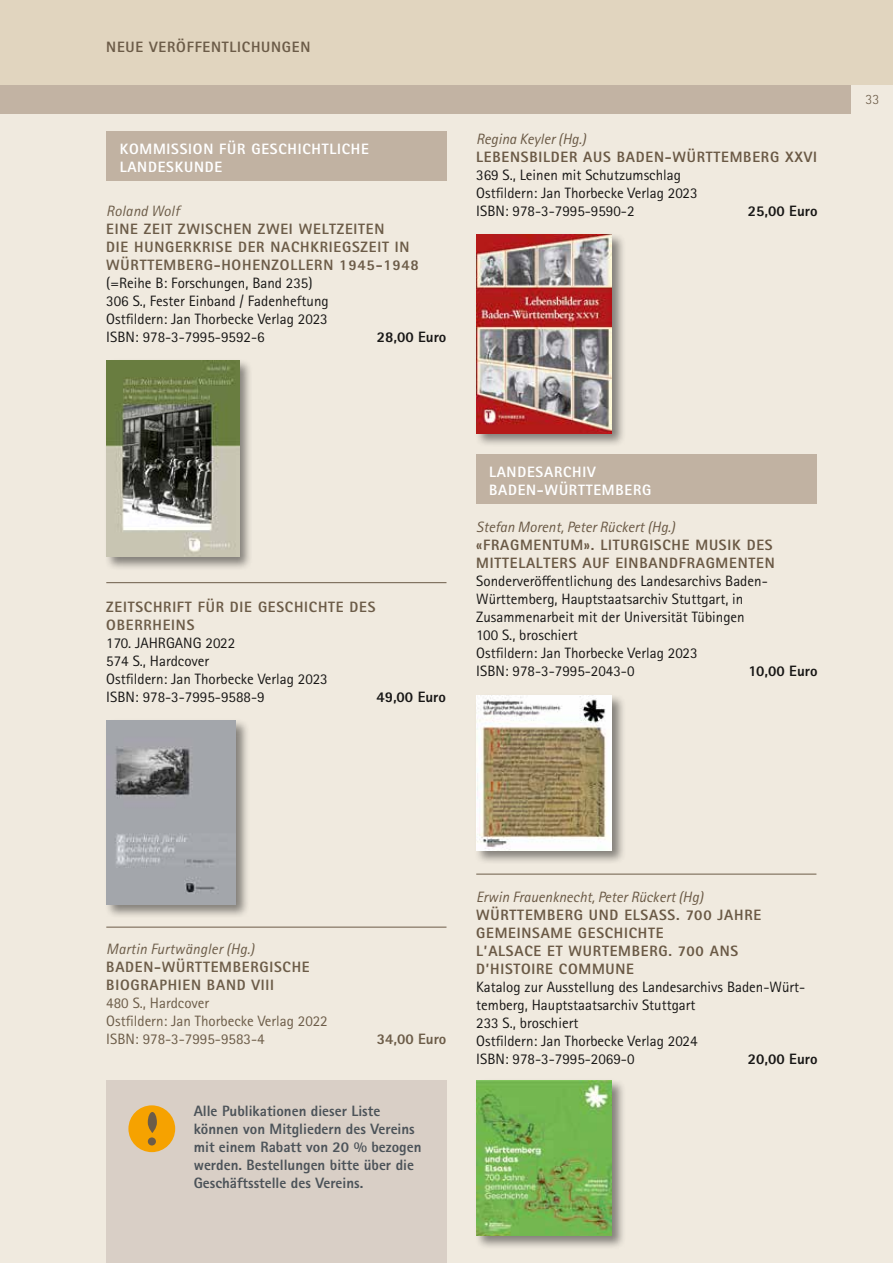
<style>
.page{position:relative;width:893px;height:1263px;background:#fff}
.page>*{position:absolute;margin:0;border:0;box-sizing:border-box;transform-origin:0 0}
.t1{font:15px/18px "Rotis Sans Serif Pro";color:#181716}
.t2{font:800 15px/18px "Rotis Sans Serif Pro";letter-spacing:.05em;color:#6c5c48}
.t3{font:800 15px/18px "Rotis Sans Serif Pro";letter-spacing:.05em;color:#6a5945}
.t4{font:800 15px/18px "Rotis Sans Serif Pro";color:#4c5359}
.t5{font:italic 15px "Rotis Sans Serif Pro";color:#6a5945}
.t6{font:15px/18px "Rotis Sans Serif Pro";color:#6c5c48}
.t7{font:800 15px/18px "Rotis Sans Serif Pro";letter-spacing:.05em;color:#fff}
.t8{font:800 15px "Rotis Sans Serif Pro";color:#181716}
.t9{font:italic 15px "Rotis Sans Serif Pro";letter-spacing:.01em;color:#6c5c48}
.t10{font:300 14.25px "Rotis Sans Serif Pro";color:#6c5c48}
</style>
<div class="page">
<div style="left:0;top:108px;width:893px;height:1155px;background:#f0eadf"></div>
<div style="left:0;top:0;width:893px;height:108px;background:#e1d5bf"></div>
<div style="left:0;top:85px;width:893px;height:29px;background:#c2b3a3"></div>
<div style="left:852px;top:85px;width:41px;height:29px;background:#f0eadf"></div>
<hr style="left:106px;top:582px;width:340px;height:1px;background:#6c5c48">
<hr style="left:106px;top:927px;width:340px;height:1px;background:#6c5c48">
<hr style="left:476px;top:874px;width:340px;height:1px;background:#6c5c48">
<div style="left:476px;top:455px;width:340px;height:49px;background:#c1b2a2"></div>
<div style="left:106px;top:132px;width:340px;height:49px;background:#c1b2a2"></div>
<div style="left:104px;top:358px;width:149px;height:213px;background:#181716;opacity:.5"></div>
<img style="left:106px;top:360px;width:133px;height:197px">
<div style="left:104px;top:718px;width:146px;height:200px;background:#181716;opacity:.5"></div>
<img style="left:106px;top:721px;width:130px;height:183px">
<div style="left:474px;top:232px;width:152px;height:215px;background:#181716;opacity:.5"></div>
<img style="left:476px;top:234px;width:136px;height:199px">
<div style="left:474px;top:693px;width:152px;height:172px;background:#181716;opacity:.5"></div>
<img style="left:476px;top:696px;width:136px;height:155px">
<div style="left:474px;top:1078px;width:152px;height:172px;background:#181716;opacity:.5"></div>
<img style="left:476px;top:1080px;width:136px;height:156px">
<div style="left:106px;top:1080px;width:340px;height:183px;background:#d9cfc6"></div>
<div style="left:128px;top:1105px;width:47px;height:47px;background:#f6a200;border-radius:50%"></div>
<div style="left:148px;top:1112px;width:9px;height:21px;background:#6c5c48;border-radius:50%"></div>
<div style="left:148px;top:1137px;width:8px;height:8px;background:#6c5c48;border-radius:50%"></div>
<p class="t2" style="left:106px;top:38px;width:206px">NEUE VERÖFFENTLICHUNGEN</p>
<p class="t7" style="left:120px;top:140px;width:251px">KOMMISSION FÜR GESCHICHTLICHE<br>LANDESKUNDE</p>
<p class="t9" style="left:106px;top:202px;width:75px">Roland Wolf</p>
<p class="t2" style="left:106px;top:220px;width:314px">EINE ZEIT ZWISCHEN ZWEI WELTZEITEN<br>DIE HUNGERKRISE DER NACHKRIEGSZEIT IN<br>WÜRTTEMBERG-HOHENZOLLERN 1945-1948</p>
<p class="t1" style="left:106px;top:274px;width:224px">(=Reihe B: Forschungen, Band 235)<br>306 S., Fester Einband / Fadenheftung Ostfildern: Jan Thorbecke Verlag 2023<br>ISBN: 978-3-7995-9592-6</p>
<p class="t8" style="left:377px;top:327px;width:71px">28,00 Euro</p>
<p class="t5" style="left:476px;top:130px;width:111px">Regina Keyler (Hg.)</p>
<p class="t3" style="left:476px;top:148px;width:342px">LEBENSBILDER AUS BADEN-WÜRTTEMBERG XXVI</p>
<p class="t1" style="left:476px;top:166px;width:223px">369 S., Leinen mit Schutzumschlag<br>Ostfildern: Jan Thorbecke Verlag 2023<br>ISBN: 978-3-7995-9590-2</p>
<p class="t8" style="left:748px;top:201px;width:71px">25,00 Euro</p>
<p class="t2" style="left:106px;top:598px;width:271px">ZEITSCHRIFT FÜR DIE GESCHICHTE DES<br>OBERRHEINS</p>
<p class="t1" style="left:106px;top:634px;width:223px">170. JAHRGANG 2022<br>574 S., Hardcover<br>Ostfildern: Jan Thorbecke Verlag 2023<br>ISBN: 978-3-7995-9588-9</p>
<p class="t8" style="left:376px;top:687px;width:71px">49,00 Euro</p>
<p class="t7" style="left:489px;top:462px;width:164px">LANDESARCHIV<br>BADEN-WÜRTTEMBERG</p>
<p class="t5" style="left:476px;top:518px;width:200px">Stefan Morent, Peter Rückert (Hg.)</p>
<p class="t3" style="left:476px;top:536px;width:300px">«FRAGMENTUM». LITURGISCHE MUSIK DES<br>MITTELALTERS AUF EINBANDFRAGMENTEN</p>
<p class="t1" style="left:476px;top:572px;width:293px">Sonderveröffentlichung des Landesarchivs Baden-Württemberg, Hauptstaatsarchiv Stuttgart, in Zusammenarbeit mit der Universität Tübingen 100 S., broschiert<br>Ostfildern: Jan Thorbecke Verlag 2023<br>ISBN: 978-3-7995-2043-0</p>
<p class="t8" style="left:748px;top:661px;width:71px">10,00 Euro</p>
<p class="t10" style="left:866px;top:91px;width:15px">33</p>
<p class="t9" style="left:106px;top:940px;width:150px">Martin Furtwängler (Hg.)</p>
<p class="t2" style="left:106px;top:958px;width:205px">BADEN-WÜRTTEMBERGISCHE<br>BIOGRAPHIEN BAND VIII</p>
<p class="t6" style="left:106px;top:994px;width:223px">480 S., Hardcover<br>Ostfildern: Jan Thorbecke Verlag 2022<br>ISBN: 978-3-7995-9583-4</p>
<p class="t2" style="left:377px;top:1030px;width:71px">34,00 Euro</p>
<p class="t4" style="left:194px;top:1101px;width:229px">Alle Publikationen dieser Liste können von Mitgliedern des Vereins mit einem Rabatt von 20 % bezogen werden. Bestellungen bitte über die Geschäftsstelle des Vereins.</p>
<p class="t5" style="left:476px;top:888px;width:228px">Erwin Frauenknecht, Peter Rückert (Hg)</p>
<p class="t3" style="left:476px;top:906px;width:286px">WÜRTTEMBERG UND ELSASS. 700 JAHRE<br>GEMEINSAME GESCHICHTE<br>L’ALSACE ET WURTEMBERG. 700 ANS<br>D’HISTOIRE COMMUNE</p>
<p class="t1" style="left:476px;top:978px;width:331px">Katalog zur Ausstellung des Landesarchivs Baden-Würt&shy;temberg, Hauptstaatsarchiv Stuttgart<br>233 S., broschiert<br>Ostfildern: Jan Thorbecke Verlag 2024<br>ISBN: 978-3-7995-2069-0</p>
<p class="t8" style="left:748px;top:1050px;width:71px">20,00 Euro</p>
</div>
